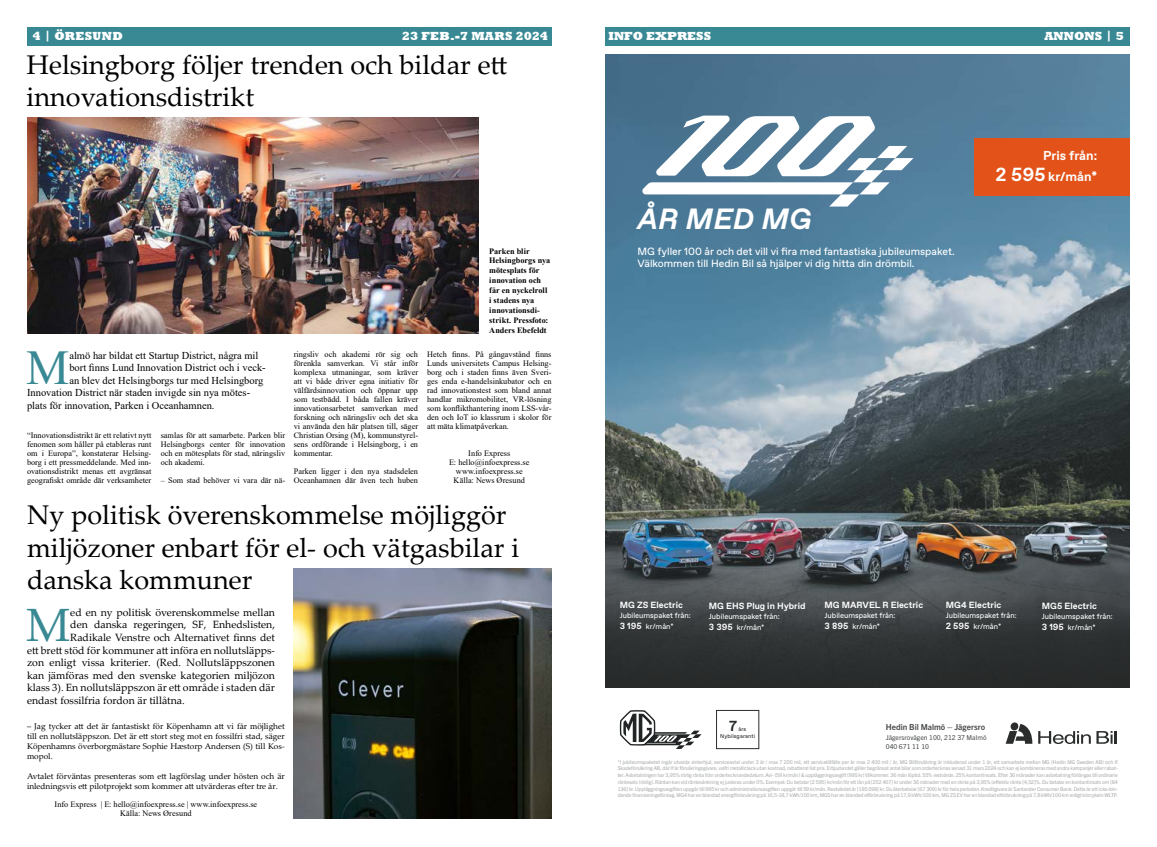
<style>
.page{position:relative;width:1157px;height:847px;background:#fff}
.page>*{position:absolute;margin:0;border:0;box-sizing:border-box;transform-origin:0 0}
.t1{font:48.53px "Times New Roman";color:#398994}
.t2{font:46.72px "Palatino Linotype";color:#398994}
.t3{font:italic 700 29.25px "Favorit Std";letter-spacing:.01em;color:#fff}
.t4{font:27px/32.4px "Palatino Linotype";color:#000}
.t5{font:700 14.55px "Favorit Std";color:#2a2d2c}
.t6{font:700 12.9px/20.2px "Favorit Std";color:#fff;text-align:right}
.t7{font:800 12px "Rockwell";color:#fff}
.t8{font:800 12px "Rockwell";letter-spacing:.02em;color:#fff}
.t9{font:800 12px "Rockwell";letter-spacing:.03em;color:#fff}
.t10{font:10.5px "Palatino Linotype";color:#000}
.t11{font:10.5px "Times New Roman";color:#000}
.t12{font:10.5px/12px "Favorit Std";color:#fff}
.t13{font:700 9px "Favorit Std";color:#fff}
.t14{font:8.25px/9px "Times New Roman";color:#000;text-align:justify}
.t15{font:8.25px/9.9px "Palatino Linotype";color:#000;text-align:justify}
.t16{font:700 8.25px/9.9px "Times New Roman";color:#000}
.t17{font:700 8.25px "Trade Gothic Next LT Pro";color:#464949}
.t18{font:7.5px/11.1px "Favorit Std";color:#fff}
.t19{font:6.75px/9.8px "Trade Gothic Next LT Pro";color:#464949}
.t20{font:5.55px/6.7px "Favorit Std";letter-spacing:.02em;color:#2a2d2c}
.t21{font:5.25px/6.8px "Trade Gothic Next LT Pro";letter-spacing:-.02em;color:#a7a9aa;text-align:justify}
.s1{font-size:18.98px}
.s2{font-weight:700;font-size:9px}
</style>
<div class="page">
<div style="left:27px;top:27px;width:524px;height:19px;background:#398994"></div>
<div style="left:605px;top:27px;width:525px;height:19px;background:#398994"></div>
<img style="left:605px;top:54px;width:525px;height:513px">
<svg style="left:605px;top:567px;width:525px;height:120px;background:#3a3d3f"></svg>
<svg style="left:620px;top:710px;width:81px;height:38px"></svg>
<svg style="left:641px;top:115px;width:272px;height:91px"></svg>
<svg style="left:1006px;top:722px;width:26px;height:21px"></svg>
<svg style="left:1038px;top:731px;width:52px;height:12px"></svg>
<svg style="left:1096px;top:731px;width:20px;height:12px"></svg>
<div style="left:716px;top:709px;width:43px;height:39px;border:1px solid #2a2d2c"></div>
<div style="left:974px;top:138px;width:156px;height:58px;background:#e35319"></div>
<img style="left:27px;top:117px;width:451px;height:216px">
<img style="left:294px;top:568px;width:257px;height:250px">
<h3 class="t9" style="left:33px;top:29px;width:92px">4 | ÖRESUND</h3>
<h3 class="t8" style="left:402px;top:29px;width:148px">23 FEB.-7 MARS 2024</h3>
<h3 class="t7" style="left:608px;top:29px;width:104px">INFO EXPRESS</h3>
<h3 class="t7" style="left:1044px;top:29px;width:81px">ANNONS | 5</h3>
<h3 class="t4" style="left:27px;top:47px;width:482px">Helsingborg följer trenden och bildar ett innovationsdistrikt</h3>
<h1 class="t1" style="left:26px;top:333px;width:45px">M</h1>
<h3 class="t11" style="left:69px;top:347px;width:190px">almö har bildat ett Startup District, några mil</h3>
<h3 class="t11" style="left:69px;top:360px;width:198px">bort finns Lund Innovation District och i veck-</h3>
<h3 class="t11" style="left:69px;top:373px;width:195px">an blev det Helsingborgs tur med Helsingborg</h3>
<h3 class="t11" style="left:27px;top:385px;width:225px">Innovation District när staden invigde sin nya mötes-</h3>
<h3 class="t11" style="left:27px;top:398px;width:189px">plats för innovation, Parken i Oceanhamnen.</h3>
<h3 class="t14" style="left:27px;top:430px;width:126px">“Innovationsdistrikt är ett relativt nytt fenomen som håller på etableras runt om i Europa”, konstaterar Helsing&shy;borg i ett pressmeddelande. Med inn&shy;ovationsdistrikt menas ett avgränsat geografiskt område där verksamheter</h3>
<h3 class="t14" style="left:161px;top:430px;width:126px">samlas för att samarbete. Parken blir Helsingborgs center för innovation och en mötesplats för stad, näringsliv och akademi.</h3>
<h3 class="t14" style="left:161px;top:475px;width:126px">– Som stad behöver vi vara där nä-</h3>
<p class="t14" style="left:294px;top:349px;width:126px">ringsliv och akademi rör sig och förenkla samverkan. Vi står inför komplexa utmaningar, som kräver att vi både driver egna initiativ för välfärdsinnovation och öppnar upp som testbädd. I båda fallen kräver innovationsarbetet samverkan med forskning och näringsliv och det ska vi använda den här platsen till, säger Christian Orsing (M), kommunstyrel&shy;sens ordförande i Helsingborg, i en kommentar.</p>
<h3 class="t14" style="left:294px;top:466px;width:126px">Parken ligger i den nya stadsdelen<br>Oceanhamnen där även tech huben</h3>
<h3 class="t16" style="left:489px;top:245px;width:63px">Parken blir<br>Helsingborgs nya mötesplats för innovation och får en nyckelroll i stadens nya innovationsdi&shy;strikt. Pressfoto:<br>Anders Ebefeldt</h3>
<p class="t14" style="left:427px;top:349px;width:126px">Hetch finns. På gångavstånd finns Lunds universitets Campus Helsing&shy;borg och i staden finns även Sveri&shy;ges enda e-handelsinkubator och en rad innovationstest som bland annat handlar mikromobilitet, VR-lösning som konflikthantering inom LSS-vår&shy;den och IoT io klassrum i skolor för att mäta klimatpåverkan.</p>
<h3 class="t14" style="left:449px;top:448px;width:82px;text-align:center">Info Express<br>E: hello@infoexpress.se www.infoexpress.se<br>Källa: News Øresund</h3>
<h3 class="t4" style="left:27px;top:497px;width:494px">Ny politisk överenskommelse möjliggör miljözoner enbart för el- och vätgasbilar i danska kommuner</h3>
<h2 class="t2" style="left:26px;top:591px;width:46px">M</h2>
<h3 class="t10" style="left:70px;top:604px;width:206px">ed en ny politisk överenskommelse mellan</h3>
<h3 class="t10" style="left:70px;top:617px;width:206px">den danska regeringen, SF, Enhedslisten,</h3>
<h3 class="t10" style="left:70px;top:629px;width:206px">Radikale Venstre och Alternativet finns det</h3>
<h3 class="t10" style="left:27px;top:642px;width:249px">ett brett stöd för kommuner att införa en nollutsläpps-</h3>
<h3 class="t10" style="left:27px;top:654px;width:249px">zon enligt vissa kriterier. (Red. Nollutsläppszonen</h3>
<h3 class="t10" style="left:27px;top:667px;width:249px">kan jämföras med den svenske kategorien miljözon</h3>
<h3 class="t10" style="left:27px;top:680px;width:249px">klass 3). En nollutsläppszon är ett område i staden där</h3>
<h3 class="t10" style="left:27px;top:692px;width:159px">endast fossilfria fordon är tillåtna.</h3>
<h3 class="t15" style="left:27px;top:721px;width:259px">– Jag tycker att det är fantastiskt för Köpenhamn att vi får möjlighet till en nollutsläppszon. Det är ett stort steg mot en fossilfri stad, säger Köpenhamns överborgmästare Sophie Hæstorp Andersen (S) till Kos&shy;mopol.</h3>
<h3 class="t15" style="left:27px;top:770px;width:259px">Avtalet förväntas presenteras som ett lagförslag under hösten och är inledningsvis ett pilotprojekt som kommer att utvärderas efter tre år.</h3>
<h3 class="t14" style="left:54px;top:798px;width:204px;text-align:center">Info Express | E: hello@infoexpress.se | www.infoexpress.se<br>Källa: News Øresund</h3>
<h3 class="t3" style="left:638px;top:199px;width:176px">ÅR MED MG</h3>
<h3 class="t12" style="left:637px;top:245px;width:318px">MG fyller 100 år och det vill vi fira med fantastiska jubileumspaket.<br>Välkommen till Hedin Bil så hjälper vi dig hitta din drömbil.</h3>
<h3 class="t6" style="left:995px;top:146px;width:103px">Pris från:<br><span class="s1">2 595</span> kr/mån*</h3>
<h3 class="t13" style="left:620px;top:599px;width:65px">MG ZS Electric</h3>
<h3 class="t18" style="left:620px;top:609px;width:72px">Jubileumspaket från:<br><span class="s2">3 195</span> kr/mån*</h3>
<h3 class="t13" style="left:709px;top:599px;width:98px">MG EHS Plug in Hybrid</h3>
<h3 class="t18" style="left:709px;top:610px;width:72px">Jubileumspaket från:<br><span class="s2">3 395</span> kr/mån*</h3>
<h3 class="t13" style="left:824px;top:599px;width:100px">MG MARVEL R Electric</h3>
<h3 class="t18" style="left:824px;top:609px;width:72px">Jubileumspaket från:<br><span class="s2">3 895</span> kr/mån*</h3>
<h3 class="t13" style="left:945px;top:599px;width:57px">MG4 Electric</h3>
<h3 class="t18" style="left:945px;top:609px;width:72px">Jubileumspaket från:<br><span class="s2">2 595</span> kr/mån*</h3>
<h3 class="t13" style="left:1041px;top:599px;width:57px">MG5 Electric</h3>
<h3 class="t18" style="left:1041px;top:610px;width:72px">Jubileumspaket från:<br><span class="s2">3 195</span> kr/mån*</h3>
<h3 class="t5" style="left:729px;top:715px;width:10px">7</h3>
<p class="t20" style="left:720px;top:725px;width:36px;text-indent:18px">års<br>Nybilsgaranti</p>
<h3 class="t17" style="left:885px;top:720px;width:101px">Hedin Bil Malmö – Jägersro</h3>
<p class="t19" style="left:885px;top:731px;width:102px">Jägersrovägen 100, 212 37 Malmö<br>040 671 11 10</p>
<p class="t21" style="left:617px;top:757px;width:502px">*I jubileumspaketet ingår utvalda vinterhjul, serviceavtal under 3 år / max 7 200 mil, ett servicetillfälle per år max 2 400 mil / år, MG Bilförsäkring är inkluderad under 1 år, ett samarbete mellan MG (Hedin MG Sweden AB) och If Skadeförsäkring AB, där If är försäkringsgivare, valfri metalliclack utan kostnad, rabatterat list pris. Erbjudandet gäller begränsat antal bilar som ordertecknas senast 31 mars 2024 och kan ej kombineras med andra kampanjer eller rabat&shy;ter. Avbetalningen har 3,95% rörlig ränta från ordertecknandedatum. Avi- (59 kr/mån) &amp; uppläggningsavgift (995 kr) tillkommer. 36 mån löptid. 55% restvärde. 25% kontantinsats. Efter 36 månader kan avbetalning förlängas till ordinarie räntesats (rörlig). Räntan kan vid räntesänkning ej justeras under 0%. Exempel: Du betalar [2 595] kr/mån för ett lån på [252 407] kr under 36 månader med en ränta på 3,95% (effektiv ränta [4,52]%. Du betalar en kontantinsats om [84<br>136] kr. Uppläggningsavgiften uppgår till 995 kr och administrationsavgiften uppgår till 59 kr/mån. Restvärdet är [185 098] kr. Du återbetalar [67 309] kr för hela perioden. Kreditgivare är Santander Consumer Bank. Detta är ett icke-bin&shy;dande finansieringsförslag. MG4 har en blandad energiförbrukning på 16,5-18,7 kWh/100 km, MG5 har en blandad elförbrukning på 17,9 kWh/100 km, MG ZS EV har en blandad elförbrukning på 7,8 kWh/100 km enligt körcykeln WLTP.</p>
</div>
